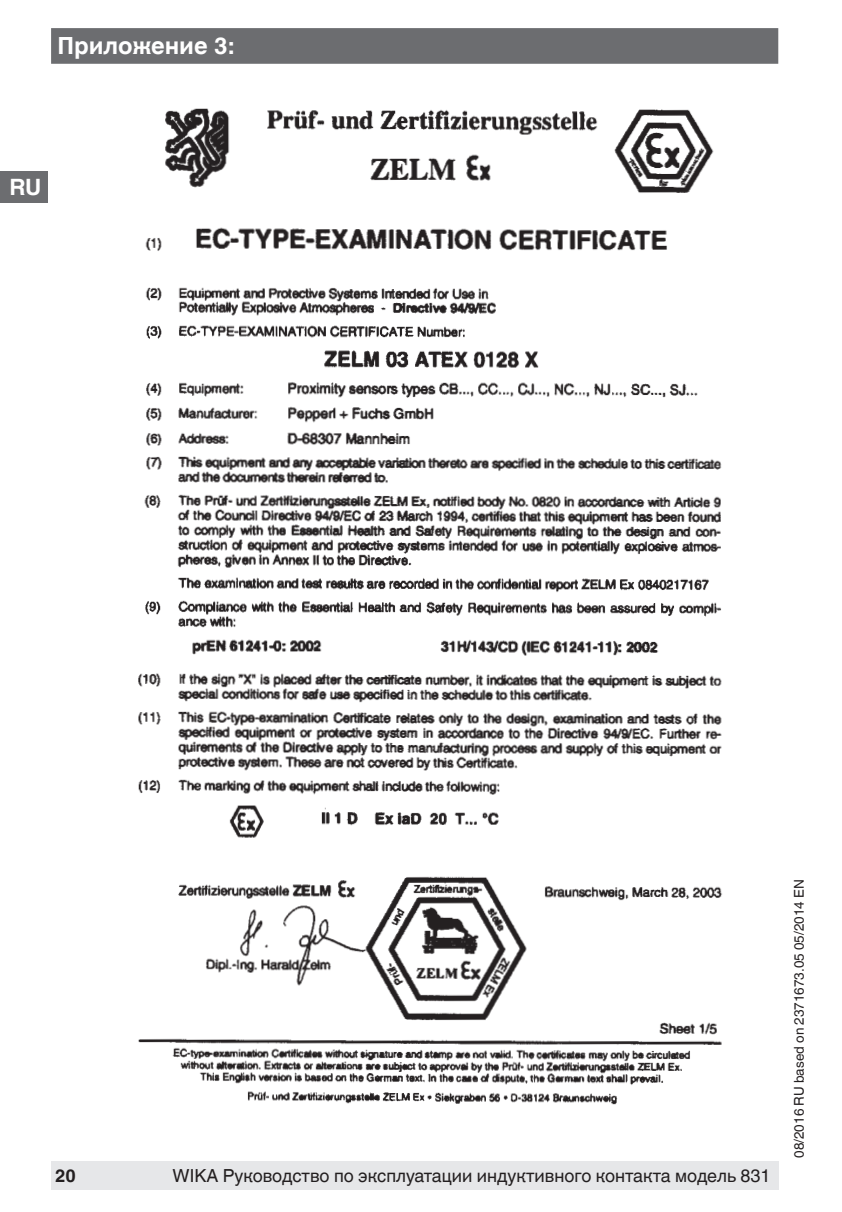
<style>
.page{position:relative;width:842px;height:1212px;background:#fff}
.page>*{position:absolute;margin:0;border:0;box-sizing:border-box;transform-origin:0 0}
.t1{font:700 23.62px "Helvetica World";color:#fff}
.t2{font:700 22.5px "Helvetica World";color:#fff}
.t3{font:18px "Helvetica World";color:#231f20}
.t4{font:700 18px "Helvetica World";color:#231f20}
.t5{font:13.5px "Helvetica World";color:#231f20}
</style>
<div class="page">
<div style="left:51px;top:28px;width:727px;height:36px;background:#6c6d70;border:2px solid #6c6d70"></div>
<div style="left:0;top:171px;width:48px;height:32px;background:#6c6d70"></div>
<img style="left:138px;top:108px;width:584px;height:997px">
<div style="left:51px;top:1161px;width:727px;height:29px;background:#e6e7e9"></div>
<h1 class="t1" style="left:57px;top:32px;width:178px">Приложение 3:</h1>
<p class="t2" style="left:10px;top:174px;width:33px">RU</p>
<p class="t4" style="left:55px;top:1165px;width:22px">20</p>
<p class="t3" style="left:173px;top:1165px;width:599px">WIKA Руководство по эксплуатации индуктивного контакта модель 831</p>
<p class="t5" style="left:791px;top:1158px;width:280px;rotate:-90deg">08/2016 RU based on 2371673.05 05/2014 EN</p>
</div>
